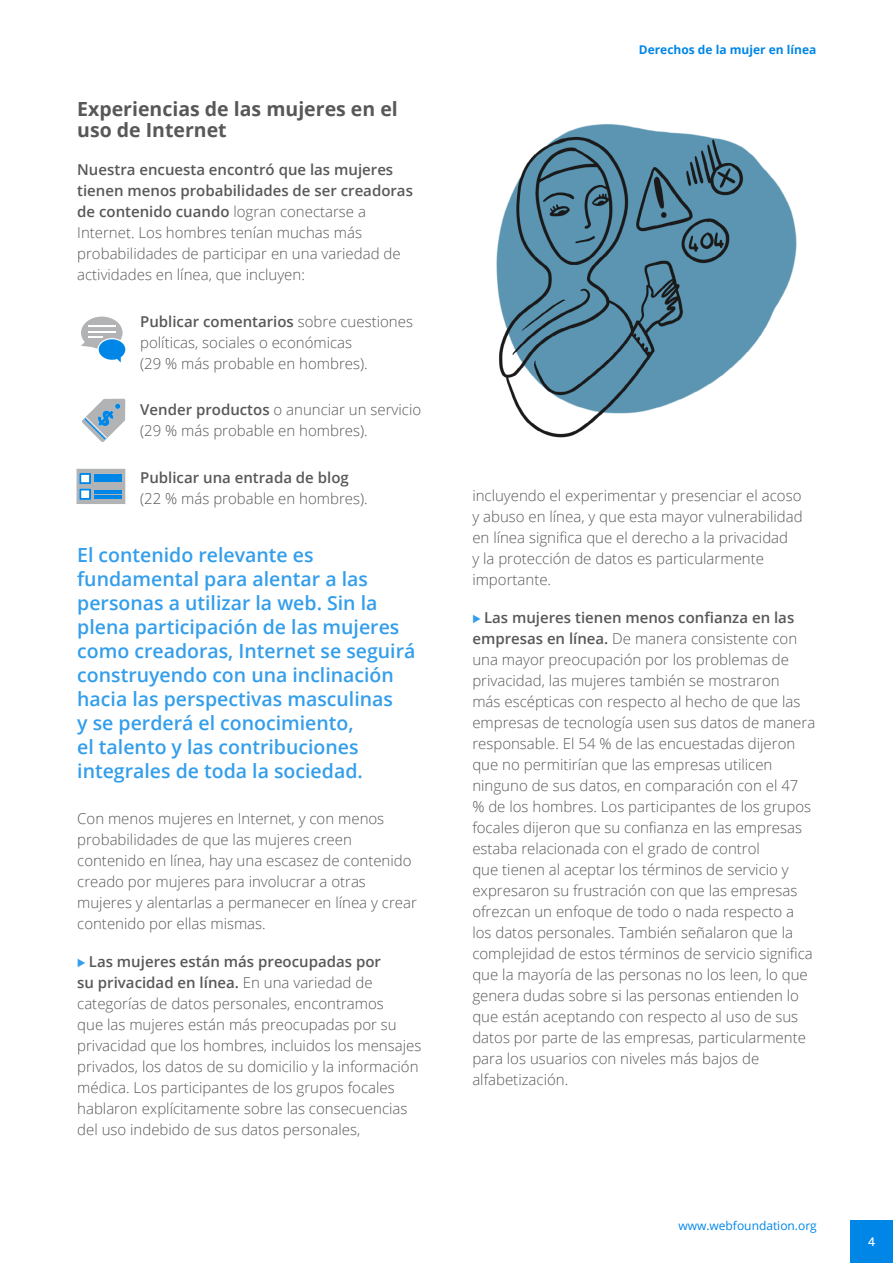
<style>
.page{position:relative;width:893px;height:1263px;background:#fff}
.page>*{position:absolute;margin:0;border:0;box-sizing:border-box;transform-origin:0 0}
.t1{font:600 19.5px/24px "Open Sans";color:#339eeb}
.t2{font:700 19.5px/21px "Open Sans";color:#58585a}
.t3{font:300 15px/21px "Open Sans";color:#58585a}
.t4{font:600 15px "Open Sans";color:#58585a}
.t5{font:700 12px "Open Sans";color:#0086e6}
.t6{font:12px "Open Sans";color:#0086e6}
.t7{font:12px "Bitter";color:#fff}
.s1{font-weight:600}
.s2{font-family:"Fakt Pro";font-weight:700;font-size:16.5px;color:#339eeb}
</style>
<div class="page">
<svg style="left:82px;top:399px;width:43px;height:43px"></svg>
<svg style="left:81px;top:317px;width:44px;height:45px"></svg>
<svg style="left:77px;top:469px;width:48px;height:35px;background:#78a8cb"></svg>
<div style="left:850px;top:1220px;width:43px;height:43px;background:#0086e6"></div>
<img style="left:496px;top:124px;width:301px;height:314px">
<h1 class="t2" style="left:77px;top:98px;width:322px">Experiencias de las mujeres en el uso de Internet</h1>
<p class="t3" style="left:77px;top:159px;width:337px"><span class="s1">Nuestra encuesta encontró que las mujeres tienen menos probabilidades de ser creadoras de contenido cuando</span> logran conectarse a Internet. Los hombres tenían muchas más probabilidades de participar en una variedad de actividades en línea, que incluyen:</p>
<p class="t3" style="left:140px;top:310px;width:274px"><span class="s1">Publicar comentarios</span> sobre cuestiones políticas, sociales o económicas<br>(29 % más probable en hombres).</p>
<p class="t3" style="left:140px;top:399px;width:283px"><span class="s1">Vender productos</span> o anunciar un servicio (29 % más probable en hombres).</p>
<p class="t4" style="left:140px;top:467px;width:210px">Publicar una entrada de blog</p>
<p class="t3" style="left:140px;top:487px;width:229px">(22 % más probable en hombres).</p>
<p class="t1" style="left:77px;top:542px;width:340px">El contenido relevante es fundamental para alentar a las personas a utilizar la web. Sin la plena participación de las mujeres como creadoras, Internet se seguirá construyendo con una inclinación hacia las perspectivas masculinas<br>y se perderá el conocimiento,<br>el talento y las contribuciones integrales de toda la sociedad.</p>
<p class="t3" style="left:77px;top:808px;width:341px">Con menos mujeres en Internet, y con menos probabilidades de que las mujeres creen contenido en línea, hay una escasez de contenido creado por mujeres para involucrar a otras mujeres y alentarlas a permanecer en línea y crear contenido por ellas mismas.</p>
<p class="t3" style="left:77px;top:951px;width:346px"><span class="s2">▶</span> <span class="s1">Las mujeres están más preocupadas por<br>su privacidad en línea.</span> En una variedad de categorías de datos personales, encontramos<br>que las mujeres están más preocupadas por su privacidad que los hombres, incluidos los mensajes privados, los datos de su domicilio y la información médica. Los participantes de los grupos focales hablaron explícitamente sobre las consecuencias del uso indebido de sus datos personales,</p>
<p class="t5" style="left:639px;top:41px;width:179px">Derechos de la mujer en línea</p>
<p class="t3" style="left:472px;top:485px;width:332px">incluyendo el experimentar y presenciar el acoso y abuso en línea, y que esta mayor vulnerabilidad en línea significa que el derecho a la privacidad<br>y la protección de datos es particularmente importante.</p>
<p class="t3" style="left:472px;top:607px;width:344px"><span class="s2">▶</span> <span class="s1">Las mujeres tienen menos confianza en las empresas en línea.</span> De manera consistente con una mayor preocupación por los problemas de privacidad, las mujeres también se mostraron<br>más escépticas con respecto al hecho de que las empresas de tecnología usen sus datos de manera responsable. El 54 % de las encuestadas dijeron que no permitirían que las empresas utilicen ninguno de sus datos, en comparación con el 47<br>% de los hombres. Los participantes de los grupos focales dijeron que su confianza en las empresas estaba relacionada con el grado de control<br>que tienen al aceptar los términos de servicio y expresaron su frustración con que las empresas ofrezcan un enfoque de todo o nada respecto a los datos personales. También señalaron que la complejidad de estos términos de servicio significa que la mayoría de las personas no los leen, lo que genera dudas sobre si las personas entienden lo que están aceptando con respecto al uso de sus datos por parte de las empresas, particularmente para los usuarios con niveles más bajos de alfabetización.</p>
<p class="t6" style="left:678px;top:1218px;width:140px">www.webfoundation.org</p>
<p class="t7" style="left:868px;top:1235px;width:9px">4</p>
</div>
